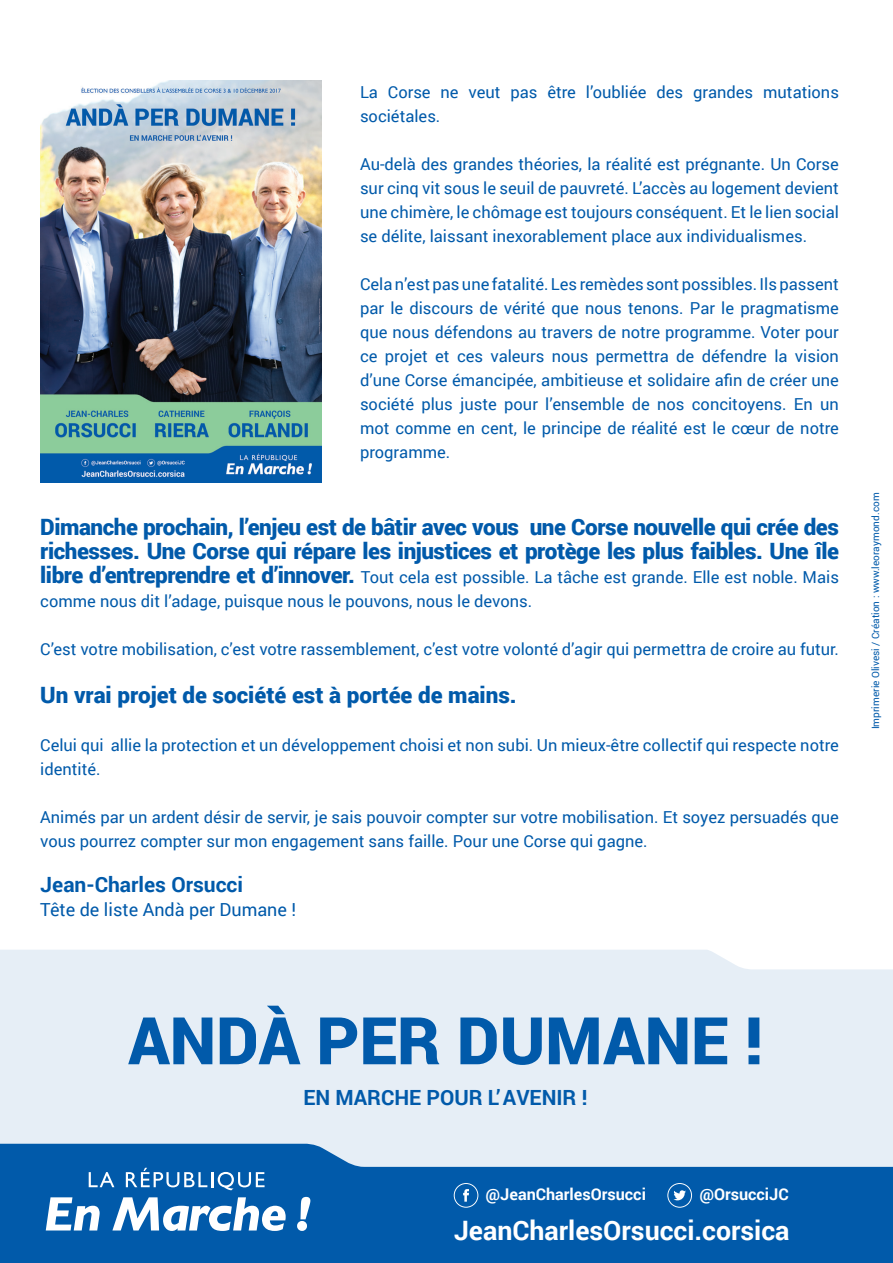
<style>
.page{position:relative;width:893px;height:1263px;background:#fff}
.page>*{position:absolute;margin:0;border:0;box-sizing:border-box;transform-origin:0 0}
.t1{font:900 65.7px "Roboto";color:#015aaa}
.t2{font:700 26.7px "Roboto";color:#fff}
.t3{font:900 22.5px/24px "Roboto";letter-spacing:-.02em;color:#015aaa}
.t4{font:900 22.5px "Roboto";color:#015aaa}
.t5{font:700 21px "Roboto";color:#015aaa}
.t6{font:18px "Roboto";color:#015aaa}
.t7{font:16.5px/24px "Roboto";color:#015aaa}
.t8{font:700 16.2px "Roboto";color:#fff}
.t9{font:10.05px "Roboto";color:#015aaa}
.s1{font-weight:900;font-size:22.5px}
</style>
<div class="page">
<div style="left:0;top:950px;width:893px;height:194px;background:#e6eef6"></div>
<svg style="left:0;top:1144px;width:893px;height:119px;background:#206eb4"></svg>
<svg style="left:454px;top:1183px;width:24px;height:25px"></svg>
<svg style="left:667px;top:1183px;width:25px;height:25px"></svg>
<svg style="left:89px;top:1172px;width:25px;height:15px"></svg>
<svg style="left:126px;top:1168px;width:139px;height:22px"></svg>
<svg style="left:46px;top:1197px;width:54px;height:33px"></svg>
<svg style="left:112px;top:1197px;width:174px;height:34px"></svg>
<svg style="left:297px;top:1197px;width:13px;height:34px"></svg>
<img style="left:40px;top:81px;width:282px;height:402px">
<p class="t7" style="left:360px;top:80px;width:480px">La Corse ne veut pas être l’oubliée des grandes mutations sociétales.</p>
<p class="t7" style="left:360px;top:152px;width:480px;text-align:justify">Au-delà des grandes théories, la réalité est prégnante. Un Corse sur cinq vit sous le seuil de pauvreté. L’accès au logement devient une chimère, le chômage est toujours conséquent. Et le lien social se délite, laissant inexorablement place aux individualismes.</p>
<p class="t7" style="left:360px;top:272px;width:480px;text-align:justify">Cela n’est pas une fatalité. Les remèdes sont possibles. Ils passent par le discours de vérité que nous tenons. Par le pragmatisme que nous défendons au travers de notre programme. Voter pour ce projet et ces valeurs nous permettra de défendre la vision d’une Corse émancipée, ambitieuse et solidaire afin de créer une société plus juste pour l’ensemble de nos concitoyens. En un mot comme en cent, le principe de réalité est le cœur de notre programme.</p>
<p class="t3" style="left:40px;top:514px;width:800px">Dimanche prochain, l’enjeu est de bâtir avec vous une Corse nouvelle qui crée des richesses. Une Corse qui répare les injustices et protège les plus faibles. Une île</p>
<p class="t7" style="left:40px;top:564px;width:800px"><span class="s1">libre d’entreprendre et d’innover.</span> Tout cela est possible. La tâche est grande. Elle est noble. Mais comme nous dit l’adage, puisque nous le pouvons, nous le devons.</p>
<p class="t7" style="left:40px;top:636px;width:800px">C’est votre mobilisation, c’est votre rassemblement, c’est votre volonté d’agir qui permettra de croire au futur.</p>
<p class="t4" style="left:40px;top:679px;width:478px">Un vrai projet de société est à portée de mains.</p>
<p class="t7" style="left:40px;top:732px;width:800px">Celui qui allie la protection et un développement choisi et non subi. Un mieux-être collectif qui respecte notre identité.</p>
<p class="t7" style="left:40px;top:804px;width:800px">Animés par un ardent désir de servir, je sais pouvoir compter sur votre mobilisation. Et soyez persuadés que vous pourrez compter sur mon engagement sans faille. Pour une Corse qui gagne.</p>
<p class="t5" style="left:40px;top:869px;width:204px">Jean-Charles Orsucci</p>
<p class="t6" style="left:40px;top:897px;width:258px">Tête de liste Andà per Dumane !</p>
<p class="t9" style="left:869px;top:729px;width:238px;rotate:-90deg">Imprimerie Olivesi / Création : www.leoraymond.com</p>
<p class="t1" style="left:128px;top:994px;width:636px">ANDÀ PER DUMANE !</p>
<p class="t5" style="left:304px;top:1083px;width:285px">EN MARCHE POUR L’AVENIR !</p>
<p class="t8" style="left:486px;top:1183px;width:162px">@JeanCharlesOrsucci</p>
<p class="t8" style="left:700px;top:1183px;width:91px">@OrsucciJC</p>
<p class="t2" style="left:454px;top:1211px;width:337px">JeanCharlesOrsucci.corsica</p>
</div>
